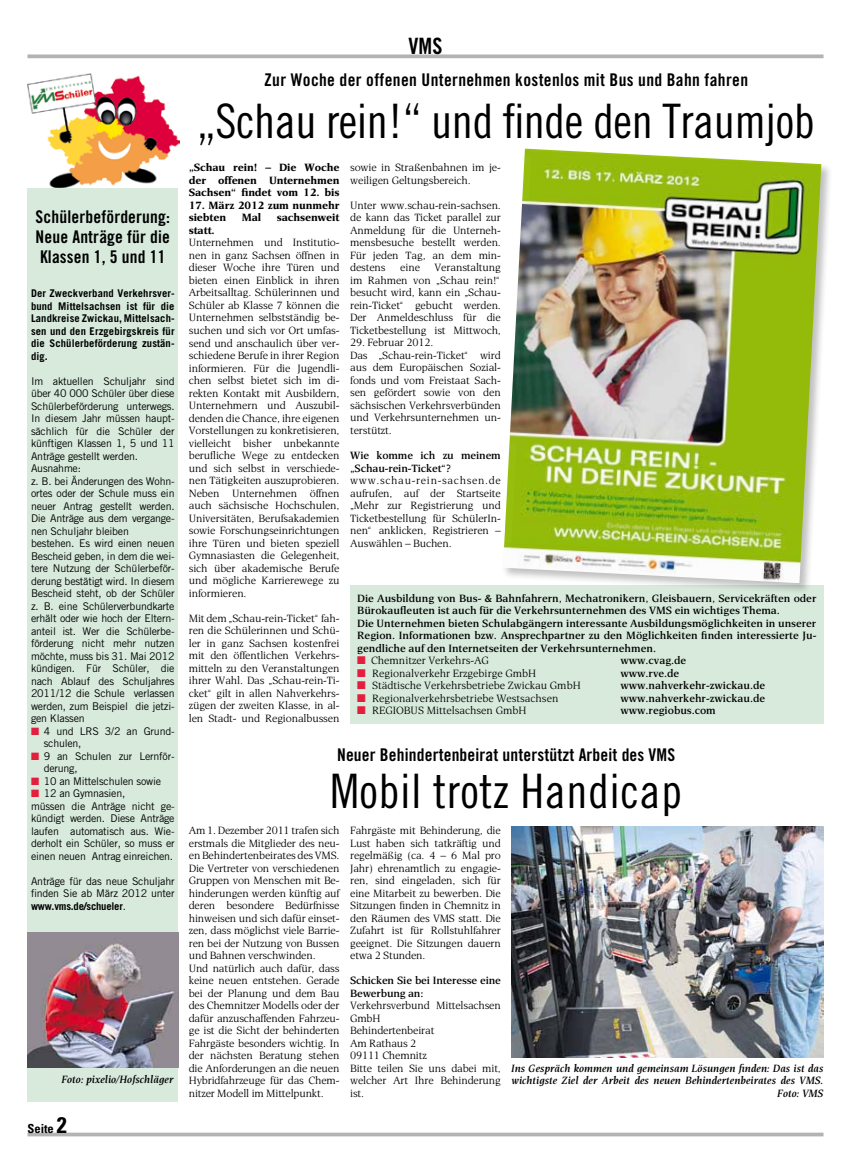
<style>
.page{position:relative;width:851px;height:1170px;background:#fff}
.page>*{position:absolute;margin:0;border:0;box-sizing:border-box;transform-origin:0 0}
.t1{font:47.5px "Trade Gothic LT Cond Eighteen";letter-spacing:-.01em;color:#000}
.t2{font:47.5px "Trade Gothic LT Cond Eighteen";letter-spacing:.01em;color:#000}
.t3{font:22.5px "Trade Gothic LT Bold Cond Twenty";color:#000}
.t4{font:17.5px/20px "Trade Gothic LT Bold Cond Twenty";letter-spacing:.01em;color:#000;text-align:justify}
.t5{font:700 condensed 12.5px "Univers LT";color:#000}
.t6{font:11.25px/12.5px "Esperanto";letter-spacing:-.01em;color:#000}
.t7{font:600 11.25px/12.5px "Esperanto";color:#000}
.t8{font:italic 600 11.25px/12.5px "Esperanto";color:#000;text-align:right}
.t9{font:700 11.25px/12.5px "Esperanto";letter-spacing:-.01em;color:#000;text-align:justify}
.t10{font:10.62px/12.5px "Trade Gothic LT";letter-spacing:-.02em;color:#000}
.t11{font:700 10.62px/12.5px "Trade Gothic LT";letter-spacing:.01em;color:#000;text-align:justify}
.s1{color:#e41f3d}
.s2{font-weight:700}
.s3{font-size:22.5px}
.s4{font-weight:600}
</style>
<div class="page">
<svg style="left:27px;top:1132px;width:796px;height:4px;background:#bebfc0"></svg>
<div style="left:27px;top:73px;width:151px;height:1028px;background:#d7eadc"></div>
<svg style="left:27px;top:54px;width:796px;height:4px;background:#babcbc"></svg>
<div style="left:350px;top:585px;width:473px;height:138px;background:#d7eadc"></div>
<img style="left:511px;top:826px;width:312px;height:231px">
<div style="left:501px;top:147px;width:331px;height:447px;background:#000;opacity:.25"></div>
<img style="left:503px;top:149px;width:318px;height:434px">
<img style="left:27px;top:73px;width:152px;height:114px">
<img style="left:27px;top:932px;width:151px;height:134px">
<p class="t4" style="left:36px;top:206px;width:136px">Schülerbeförderung:<br>Neue Anträge für die Klassen 1, 5 und 11</p>
<p class="t11" style="left:31px;top:287px;width:145px">Der Zweckverband Verkehrsver&shy;bund Mittelsachsen ist für die Landkreise Zwickau, Mittelsach&shy;sen und den Erzgebirgskreis für die Schülerbeförderung zustän&shy;dig.</p>
<p class="t10" style="left:31px;top:374px;width:145px">Im aktuellen Schuljahr sind über 40 000 Schüler über diese<br>Schülerbeförderung unterwegs.<br>In diesem Jahr müssen haupt&shy;sächlich für die Schüler der künftigen Klassen 1, 5 und 11<br>Anträge gestellt werden.<br>Ausnahme:<br>z. B. bei Änderungen des Wohn&shy;ortes oder der Schule muss ein neuer Antrag gestellt werden.<br>Die Anträge aus dem vergange&shy;nen Schuljahr bleiben bestehen. Es wird einen neuen<br>Bescheid geben, in dem die wei&shy;tere Nutzung der Schülerbeför&shy;derung bestätigt wird. In diesem<br>Bescheid steht, ob der Schüler z. B. eine Schülerverbundkarte erhält oder wie hoch der Eltern&shy;anteil ist. Wer die Schülerbe&shy;förderung nicht mehr nutzen möchte, muss bis 31. Mai 2012 kündigen. Für Schüler, die nach Ablauf des Schuljahres<br>2011/12 die Schule verlassen werden, zum Beispiel die jetzi&shy;gen Klassen</p>
<p class="t10" style="left:44px;top:724px;width:132px;text-indent:-13px"><span class="s1">■</span> 4 und LRS 3/2 an Grund&shy;schulen,</p>
<p class="t10" style="left:44px;top:749px;width:132px;text-indent:-13px"><span class="s1">■</span> 9 an Schulen zur Lernför&shy;derung,</p>
<p class="t10" style="left:31px;top:774px;width:132px"><span class="s1">■</span> 10 an Mittelschulen sowie</p>
<p class="t10" style="left:31px;top:787px;width:145px"><span class="s1">■</span> 12 an Gymnasien,<br>müssen die Anträge nicht ge&shy;kündigt werden. Diese Anträge laufen automatisch aus. Wie&shy;derholt ein Schüler, so muss er einen neuen Antrag einreichen.</p>
<p class="t10" style="left:31px;top:874px;width:145px;text-align:justify">Anträge für das neue Schuljahr finden Sie ab März 2012 unter <span class="s2">www.vms.de/schueler</span>.</p>
<p class="t8" style="left:62px;top:1072px;width:113px">Foto: pixelio/Hofschläger</p>
<p class="t5" style="left:27px;top:1120px;width:41px">Seite <span class="s3">2</span></p>
<p class="t3" style="left:408px;top:32px;width:35px">VMS</p>
<p class="t4" style="left:264px;top:69px;width:485px">Zur Woche der offenen Unternehmen kostenlos mit Bus und Bahn fahren</p>
<p class="t1" style="left:197px;top:93px;width:618px">„Schau rein!“ und finde den Traumjob</p>
<p class="t9" style="left:189px;top:161px;width:152px">„Schau rein! – Die Woche der offenen Unternehmen Sachsen“ findet vom 12. bis</p>
<p class="t9" style="left:189px;top:199px;width:152px">17. März 2012 zum nunmehr siebten</p>
<p class="t9" style="left:242px;top:211px;width:21px">Mal</p>
<p class="t9" style="left:277px;top:211px;width:64px">sachsenweit</p>
<p class="t6" style="left:189px;top:224px;width:152px"><span class="s2">statt.<br></span>Unternehmen und Institutio&shy;nen in ganz Sachsen öffnen in dieser Woche ihre Türen und bieten einen Einblick in ihren<br>Arbeitsalltag. Schülerinnen und<br>Schüler ab Klasse 7 können die<br>Unternehmen selbstständig be&shy;suchen und sich vor Ort umfas&shy;send und anschaulich über ver&shy;schiedene Berufe in ihrer Region informieren. Für die Jugendli&shy;chen selbst bietet sich im di&shy;rekten Kontakt mit Ausbildern,<br>Unternehmern und Auszubil&shy;denden die Chance, ihre eigenen<br>Vorstellungen zu konkretisieren, vielleicht bisher unbekannte berufliche Wege zu entdecken und sich selbst in verschiede&shy;nen Tätigkeiten auszuprobieren.<br>Neben Unternehmen öffnen auch sächsische Hochschulen,<br>Universitäten, Berufsakademien sowie Forschungseinrichtungen ihre Türen und bieten speziell<br>Gymnasiasten die Gelegenheit, sich über akademische Berufe und mögliche Karrierewege zu informieren.</p>
<p class="t6" style="left:189px;top:611px;width:152px;text-align:justify">Mit dem „Schau-rein-Ticket“ fah&shy;ren die Schülerinnen und Schü&shy;ler in ganz Sachsen kostenfrei mit den öffentlichen Verkehrs&shy;mitteln zu den Veranstaltungen ihrer Wahl. Das „Schau-rein-Ti&shy;cket“ gilt in allen Nahverkehrs&shy;zügen der zweiten Klasse, in al&shy;len Stadt- und Regionalbussen</p>
<p class="t6" style="left:350px;top:161px;width:152px">sowie in Straßenbahnen im je&shy;weiligen Geltungsbereich.</p>
<p class="t6" style="left:350px;top:199px;width:152px;text-align:justify">Unter www.schau-rein-sachsen. de kann das Ticket parallel zur Anmeldung für die Unterneh&shy;mensbesuche bestellt werden.<br>Für jeden Tag, an dem min&shy;destens</p>
<p class="t6" style="left:350px;top:261px;width:152px;text-align:justify;text-indent:84px">Veranstaltung im Rahmen von „Schau rein!“ besucht wird, kann ein „Schau&shy;rein-Ticket“ gebucht werden.<br>Der Anmeldeschluss für die Ticketbestellung ist Mittwoch,</p>
<p class="t6" style="left:350px;top:336px;width:152px">29. Februar 2012.<br>Das „Schau-rein-Ticket“ wird aus dem Europäischen Sozial&shy;fonds und vom Freistaat Sach&shy;sen gefördert sowie von den sächsischen Verkehrsverbünden und Verkehrsunternehmen un&shy;terstützt.</p>
<p class="t6" style="left:350px;top:449px;width:152px"><span class="s4">Wie komme ich zu meinem „Schau-rein-Ticket“? </span>www.schau-rein-sachsen.de aufrufen, auf der Startseite „Mehr zur Registrierung und<br>Ticketbestellung für SchülerIn&shy;nen“ anklicken, Registrieren –<br>Auswählen – Buchen.</p>
<p class="t6" style="left:400px;top:261px;width:21px">eine</p>
<p class="t7" style="left:357px;top:591px;width:460px">Die Ausbildung von Bus- &amp; Bahnfahrern, Mechatronikern, Gleisbauern, Servicekräften oder Bürokaufleuten ist auch für die Verkehrsunternehmen des VMS ein wichtiges Thema.<br>Die Unternehmen bieten Schulabgängern interessante Ausbildungsmöglichkeiten in unserer Region. Informationen bzw. Ansprechpartner zu den Möglichkeiten finden interessierte Ju&shy;gendliche auf den Internetseiten der Verkehrsunternehmen.</p>
<p class="t6" style="left:357px;top:654px;width:133px"><span class="s1">■</span> Chemnitzer Verkehrs-AG</p>
<p class="t7" style="left:620px;top:654px;width:67px">www.cvag.de</p>
<p class="t6" style="left:357px;top:666px;width:180px"><span class="s1">■</span> Regionalverkehr Erzgebirge GmbH</p>
<p class="t7" style="left:620px;top:666px;width:60px">www.rve.de</p>
<p class="t6" style="left:357px;top:679px;width:225px"><span class="s1">■</span> Städtische Verkehrsbetriebe Zwickau GmbH</p>
<p class="t7" style="left:620px;top:679px;width:146px">www.nahverkehr-zwickau.de</p>
<p class="t6" style="left:357px;top:691px;width:203px"><span class="s1">■</span> Regionalverkehrsbetriebe Westsachsen</p>
<p class="t7" style="left:620px;top:691px;width:146px">www.nahverkehr-zwickau.de</p>
<p class="t6" style="left:357px;top:704px;width:30px"><span class="s1">■</span> Regiobus</p>
<p class="t6" style="left:426px;top:704px;width:101px">Mittelsachsen GmbH</p>
<p class="t7" style="left:620px;top:704px;width:97px">www.regiobus.com</p>
<p class="t4" style="left:337px;top:744px;width:339px">Neuer Behindertenbeirat unterstützt Arbeit des VMS</p>
<p class="t2" style="left:330px;top:763px;width:353px">Mobil trotz Handicap</p>
<p class="t6" style="left:189px;top:824px;width:152px">Am 1. Dezember 2011 trafen sich erstmals die Mitglieder des neu&shy;en Behindertenbeirates des VMS.<br>Die Vertreter von verschiedenen<br>Gruppen von Menschen mit Be&shy;hinderungen werden künftig auf deren besondere Bedürfnisse hinweisen und sich dafür einset&shy;zen, dass möglichst viele Barrie&shy;ren bei der Nutzung von Bussen und Bahnen verschwinden.<br>Und natürlich auch dafür, dass keine neuen entstehen. Gerade bei der Planung und dem Bau des Chemnitzer Modells oder der dafür anzuschaffenden Fahrzeu&shy;ge ist die Sicht der behinderten<br>Fahrgäste besonders wichtig. In der nächsten Beratung stehen die Anforderungen an die neuen<br>Hybridfahrzeuge für das Chem&shy;nitzer Modell im Mittelpunkt.</p>
<p class="t6" style="left:350px;top:824px;width:152px;text-align:justify">Fahrgäste mit Behinderung, die Lust haben sich tatkräftig und regelmäßig (ca. 4 – 6 Mal pro Jahr) ehrenamtlich zu engagie&shy;ren, sind eingeladen, sich für eine Mitarbeit zu bewerben. Die Sitzungen finden in Chemnitz in den Räumen des VMS statt. Die Zufahrt ist für Rollstuhlfahrer geeignet. Die Sitzungen dauern etwa 2 Stunden.</p>
<p class="t6" style="left:350px;top:974px;width:152px"><span class="s4">Schicken Sie bei Interesse eine<br>Bewerbung an:<br></span>Verkehrsverbund Mittelsachsen<br>GmbH<br>Behindertenbeirat<br>Am Rathaus 2<br>09111 Chemnitz<br>Bitte teilen Sie uns dabei mit, welcher Art Ihre Behinderung ist.</p>
<p class="t8" style="left:511px;top:1061px;width:313px">Ins Gespräch kommen und gemeinsam Lösungen finden: Das ist das wichtigste Ziel der Arbeit des neuen Behindertenbeirates des VMS.<br>Foto: VMS</p>
</div>
